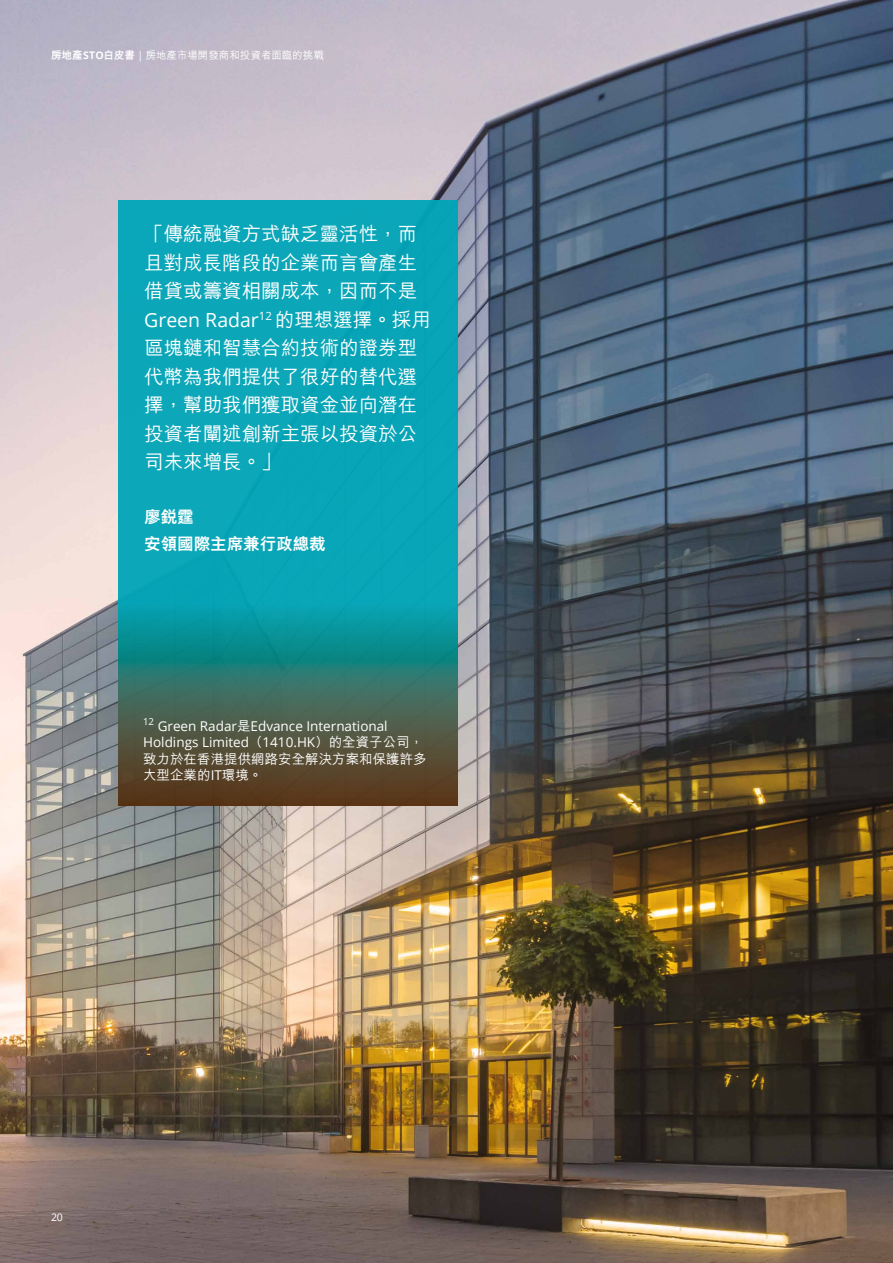
<style>
.page{position:relative;width:893px;height:1263px;background:#fff}
.page>*{position:absolute;margin:0;border:0;box-sizing:border-box;transform-origin:0 0}
.t1{font:500 19.5px/28.5px "M Hei HK";color:#fff;text-align:justify}
.t2{font:19.5px "Open Sans";color:#fff}
.t3{font:800 16.5px/27px "M Hei HK";color:#fff}
.t4{font:13.5px/16.5px "Open Sans";color:#fff}
.t5{font:500 13.5px/16.5px "M Hei HK";color:#fff}
.t6{font:500 10.5px "M Hei HK";color:#fff}
.t7{font:10.5px "Open Sans";color:#fff}
.s1{font-weight:800}
.s2{font-family:"Open Sans";font-weight:700}
.s3{font-family:"Open Sans";font-weight:400}
.s4{font-family:"M Hei HK";font-weight:500}
</style>
<div class="page">
<img style="left:0;top:0;width:893px;height:1263px">
<svg style="left:119px;top:201px;width:338px;height:605px;background:#189199"></svg>
<p class="t6" style="left:51px;top:48px;width:275px"><span class="s1">房地產</span><span class="s2">STO</span><span class="s1">白皮書</span> <span class="s3">|</span> 房地產市場開發商和投資者面臨的挑戰</p>
<p class="t1" style="left:144px;top:218px;width:274px">「傳統融資方式缺乏靈活性，而且對成長階段的企業而言會產生借貸或籌資相關成本，因而不是</p>
<p class="t2" style="left:144px;top:306px;width:288px">Green Radar<sup>12</sup> <span class="s4">的理想選擇。採用</span></p>
<p class="t1" style="left:144px;top:332px;width:274px">區塊鏈和智慧合約技術的證券型代幣為我們提供了很好的替代選擇，幫助我們獲取資金並向潛在投資者闡述創新主張以投資於公司未來增長。」</p>
<p class="t3" style="left:144px;top:503px;width:183px">廖銳霆<br>安領國際主席兼行政總裁</p>
<p class="t4" style="left:143px;top:717px;width:282px"><sup>12</sup> Green Radar<span class="s4">是</span>Edvance International<br>Holdings Limited<span class="s4">（</span>1410.HK<span class="s4">）的全資子公司，</span></p>
<p class="t5" style="left:143px;top:749px;width:285px">致力於在香港提供網路安全解決方案和保護許多大型企業的<span class="s3">IT</span>環境。</p>
<p class="t7" style="left:51px;top:1210px;width:13px">20</p>
</div>
